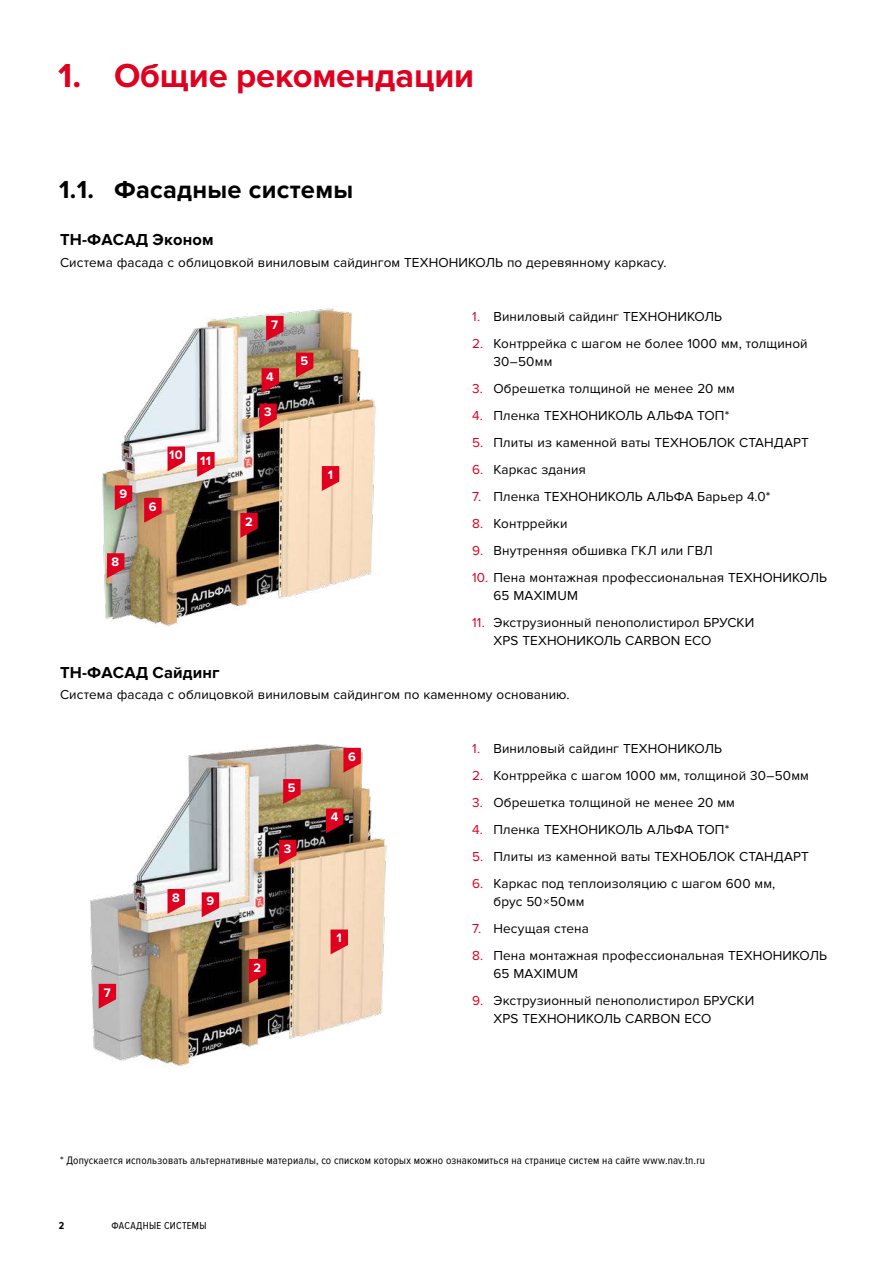
<style>
.page{position:relative;width:893px;height:1263px;background:#fff}
.page>*{position:absolute;margin:0;border:0;box-sizing:border-box;transform-origin:0 0}
.t1{font:700 34.5px "Proxima Nova";letter-spacing:-.005em;color:#df0020}
.t2{font:700 25.5px "Proxima Nova";letter-spacing:.01em;color:#000}
.t3{font:700 16.5px "Proxima Nova";letter-spacing:.01em;color:#000}
.t4{font:13.5px/18px "Proxima Nova";letter-spacing:.005em;color:#000}
.t5{font:700 12.75px "Proxima Nova";color:#fff}
.t6{font:11.25px "Proxima Nova Cond";letter-spacing:.015em;color:#000}
.t7{font:10.5px "Proxima Nova Cond";letter-spacing:.025em;color:#000}
.t8{font:700 10.5px "Proxima Nova Cond";color:#000}
.s1{color:#df0020}
</style>
<div class="page">
<img style="left:102px;top:308px;width:274px;height:319px">
<img style="left:90px;top:744px;width:297px;height:322px">
<svg style="left:322px;top:466px;width:17px;height:25px"></svg>
<svg style="left:331px;top:929px;width:17px;height:25px"></svg>
<svg style="left:240px;top:513px;width:18px;height:25px"></svg>
<svg style="left:249px;top:959px;width:17px;height:25px"></svg>
<svg style="left:259px;top:404px;width:18px;height:24px"></svg>
<svg style="left:279px;top:840px;width:17px;height:25px"></svg>
<svg style="left:262px;top:368px;width:17px;height:25px"></svg>
<svg style="left:326px;top:808px;width:17px;height:25px"></svg>
<svg style="left:296px;top:352px;width:17px;height:25px"></svg>
<svg style="left:283px;top:779px;width:18px;height:25px"></svg>
<svg style="left:144px;top:498px;width:18px;height:25px"></svg>
<svg style="left:343px;top:748px;width:18px;height:25px"></svg>
<svg style="left:266px;top:316px;width:18px;height:25px"></svg>
<svg style="left:99px;top:984px;width:17px;height:25px"></svg>
<svg style="left:107px;top:553px;width:17px;height:25px"></svg>
<svg style="left:168px;top:889px;width:17px;height:25px"></svg>
<svg style="left:115px;top:485px;width:17px;height:25px"></svg>
<svg style="left:202px;top:892px;width:17px;height:25px"></svg>
<svg style="left:168px;top:446px;width:17px;height:25px"></svg>
<svg style="left:197px;top:452px;width:18px;height:25px"></svg>
<h1 class="t1" style="left:58px;top:56px;width:418px">1. Общие рекомендации</h1>
<h2 class="t2" style="left:59px;top:175px;width:295px">1.1. Фасадные системы</h2>
<p class="t3" style="left:60px;top:230px;width:155px">ТН-ФАСАД Эконом</p>
<p class="t4" style="left:60px;top:254px;width:608px">Система фасада с облицовкой виниловым сайдингом ТЕХНОНИКОЛЬ по деревянному каркасу.</p>
<p class="t5" style="left:119px;top:487px;width:9px">9</p>
<p class="t5" style="left:112px;top:554px;width:9px">8</p>
<p class="t5" style="left:169px;top:448px;width:15px">10</p>
<p class="t5" style="left:149px;top:499px;width:9px">6</p>
<p class="t5" style="left:200px;top:453px;width:12px">11</p>
<p class="t5" style="left:271px;top:317px;width:8px">7</p>
<p class="t5" style="left:266px;top:369px;width:9px">4</p>
<p class="t5" style="left:264px;top:405px;width:9px">3</p>
<p class="t5" style="left:245px;top:514px;width:9px">2</p>
<p class="t5" style="left:301px;top:354px;width:9px">5</p>
<p class="t5" style="left:328px;top:467px;width:7px">1</p>
<p class="t4" style="left:472px;top:308px;width:251px"><span class="s1">1.</span> Виниловый сайдинг ТЕХНОНИКОЛЬ</p>
<p class="t4" style="left:493px;top:335px;width:316px;text-indent:-21px"><span class="s1">2.</span> Контррейка с шагом не более 1000 мм, толщиной<br>30–50 мм</p>
<p class="t4" style="left:472px;top:380px;width:264px"><span class="s1">3.</span> Обрешетка толщиной не менее 20 мм</p>
<p class="t4" style="left:472px;top:407px;width:259px"><span class="s1">4.</span> Пленка ТЕХНОНИКОЛЬ АЛЬФА ТОП*</p>
<p class="t4" style="left:472px;top:434px;width:338px"><span class="s1">5.</span> Плиты из каменной ваты ТЕХНОБЛОК СТАНДАРТ</p>
<p class="t4" style="left:472px;top:461px;width:115px"><span class="s1">6.</span> Каркас здания</p>
<p class="t4" style="left:472px;top:488px;width:300px"><span class="s1">7.</span> Пленка ТЕХНОНИКОЛЬ АЛЬФА Барьер 4.0*</p>
<p class="t4" style="left:472px;top:515px;width:97px"><span class="s1">8.</span> Контррейки</p>
<p class="t4" style="left:472px;top:542px;width:242px"><span class="s1">9.</span> Внутренняя обшивка ГКЛ или ГВЛ</p>
<p class="t4" style="left:493px;top:569px;width:335px;text-indent:-21px"><span class="s1">10.</span> Пена монтажная профессиональная ТЕХНОНИКОЛЬ<br>65 MAXIMUM</p>
<p class="t4" style="left:493px;top:614px;width:262px;text-indent:-21px"><span class="s1">11.</span> Экструзионный пенополистирол БРУСКИ<br>XPS ТЕХНОНИКОЛЬ CARBON ECO</p>
<p class="t3" style="left:60px;top:663px;width:161px">ТН-ФАСАД Сайдинг</p>
<p class="t4" style="left:60px;top:686px;width:511px">Система фасада с облицовкой виниловым сайдингом по каменному основанию.</p>
<p class="t5" style="left:104px;top:985px;width:8px">7</p>
<p class="t5" style="left:172px;top:890px;width:9px">8</p>
<p class="t5" style="left:206px;top:893px;width:9px">9</p>
<p class="t5" style="left:288px;top:780px;width:9px">5</p>
<p class="t5" style="left:284px;top:841px;width:9px">3</p>
<p class="t5" style="left:253px;top:960px;width:9px">2</p>
<p class="t5" style="left:348px;top:749px;width:9px">6</p>
<p class="t5" style="left:331px;top:810px;width:9px">4</p>
<p class="t5" style="left:336px;top:931px;width:7px">1</p>
<p class="t4" style="left:472px;top:740px;width:251px"><span class="s1">1.</span> Виниловый сайдинг ТЕХНОНИКОЛЬ</p>
<p class="t4" style="left:472px;top:767px;width:338px"><span class="s1">2.</span> Контррейка с шагом 1000 мм, толщиной 30–50 мм</p>
<p class="t4" style="left:472px;top:794px;width:264px"><span class="s1">3.</span> Обрешетка толщиной не менее 20 мм</p>
<p class="t4" style="left:472px;top:821px;width:259px"><span class="s1">4.</span> Пленка ТЕХНОНИКОЛЬ АЛЬФА ТОП*</p>
<p class="t4" style="left:472px;top:848px;width:338px"><span class="s1">5.</span> Плиты из каменной ваты ТЕХНОБЛОК СТАНДАРТ</p>
<p class="t4" style="left:493px;top:875px;width:283px;text-indent:-21px"><span class="s1">6.</span> Каркас под теплоизоляцию с шагом 600 мм, брус 50 × 50 мм</p>
<p class="t4" style="left:472px;top:920px;width:118px"><span class="s1">7.</span> Несущая стена</p>
<p class="t4" style="left:493px;top:947px;width:335px;text-indent:-21px"><span class="s1">8.</span> Пена монтажная профессиональная ТЕХНОНИКОЛЬ<br>65 MAXIMUM</p>
<p class="t4" style="left:493px;top:992px;width:262px;text-indent:-21px"><span class="s1">9.</span> Экструзионный пенополистирол БРУСКИ<br>XPS ТЕХНОНИКОЛЬ CARBON ECO</p>
<p class="t6" style="left:60px;top:1154px;width:646px">* Допускается использовать альтернативные материалы, со списком которых можно ознакомиться на странице систем на сайте www.nav.tn.ru</p>
<p class="t8" style="left:59px;top:1219px;width:7px">2</p>
<p class="t7" style="left:112px;top:1220px;width:96px">фасадные системы</p>
</div>
